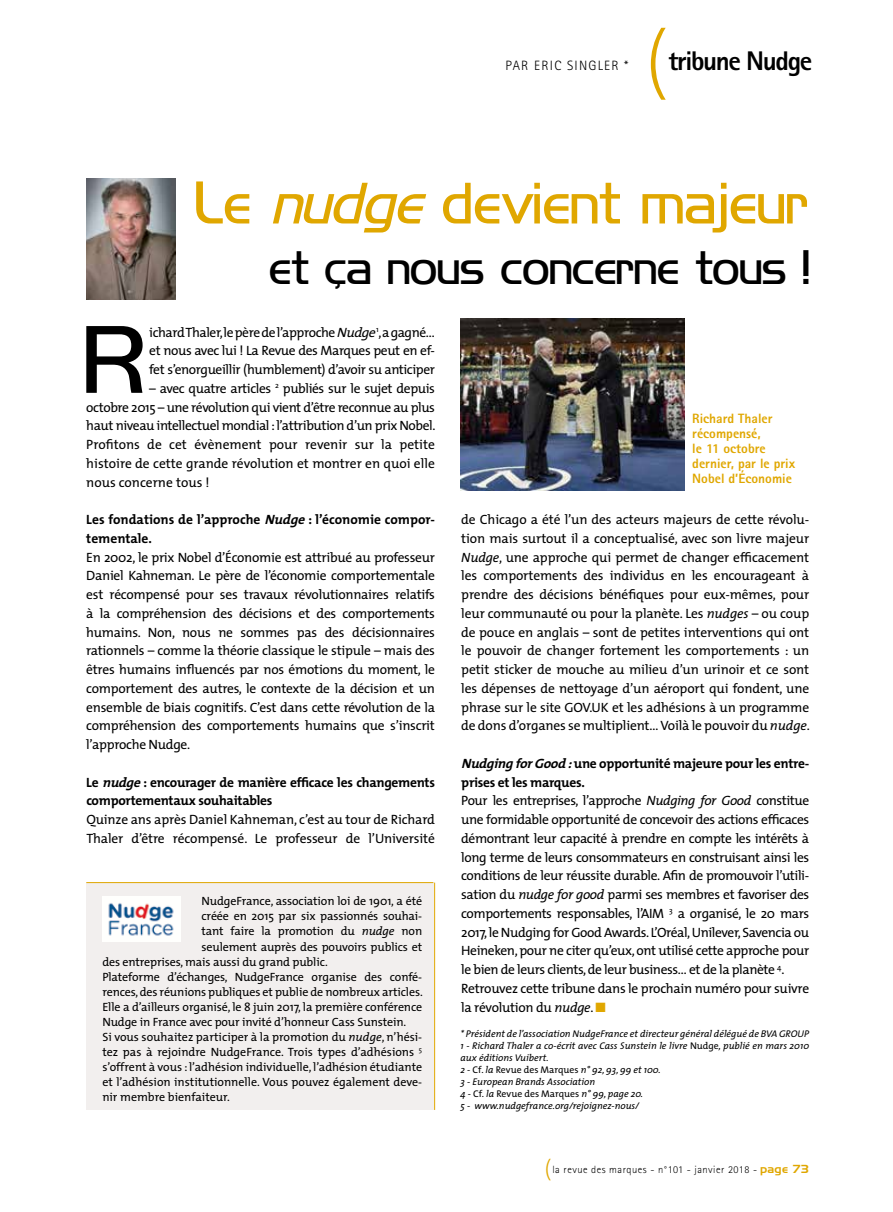
<style>
.page{position:relative;width:893px;height:1212px;background:#fff}
.page>*{position:absolute;margin:0;border:0;box-sizing:border-box;transform-origin:0 0}
.t1{font:85.8px "Hancock Park Light Laser";color:#000}
.t2{font:300 75px "The Mix";color:#e0a700}
.t3{font:54px "Hancock Park Light Laser";color:#e0a700}
.t4{font:43.5px "Hancock Park Light Laser";letter-spacing:-.01em;color:#000}
.t5{font:800 27px "Rotis Sans Serif";letter-spacing:-.05em;color:#000}
.t6{font:13.5px/18.8px "The Mix";letter-spacing:-.03em;color:#000;text-align:justify}
.t7{font:13.5px/18.8px "The Mix";letter-spacing:-.01em;color:#000}
.t8{font:700 13.5px/18.8px "The Mix";letter-spacing:-.02em;color:#000}
.t9{font:800 13.5px/14.9px "Rotis Sans Serif";color:#e0a700}
.t10{font:700 13.5px/18.8px "The Mix";color:#000}
.t11{font:300 13.5px "Rotis Sans Serif";letter-spacing:.09em;color:#000}
.t12{font:12px "The Mix";letter-spacing:-.01em;color:#000}
.t13{font:300 10.5px "Rotis Sans Serif";letter-spacing:.05em;color:#000}
.t14{font:italic 9.75px/12px "The Mix";color:#000}
.s1{font-style:italic}
.s2{font-weight:700;font-style:italic}
.s3{font-weight:700}
.s4{color:#e0a700}
.s5{font-style:normal}
.s6{font-family:"The Mix";font-size:22.5px;color:#e0a700}
.s7{font-family:"Hancock Park Laser";font-weight:400;color:#e0a700}
</style>
<div class="page">
<img style="left:460px;top:319px;width:224px;height:171px">
<div style="left:86px;top:882px;width:347px;height:228px;background:#f2efee"></div>
<hr style="left:434px;top:882px;width:1px;height:228px;background:#e0a700">
<hr style="left:86px;top:882px;width:347px;height:1px;background:#e0a700">
<img style="left:102px;top:897px;width:78px;height:44px">
<img style="left:86px;top:179px;width:89px;height:120px">
<p class="t11" style="left:505px;top:58px;width:125px">PAR ERIC SINGLER *</p>
<h2 class="t2" style="left:645px;top:-2px;width:24px">(</h2>
<h3 class="t5" style="left:669px;top:44px;width:145px">tribune Nudge</h3>
<h3 class="t3" style="left:196px;top:178px;width:615px">Le <span class="s1">nudge</span> devient majeur</h3>
<h3 class="t4" style="left:270px;top:247px;width:545px">et ça nous concerne tous !</h3>
<h1 class="t1" style="left:86px;top:320px;width:64px">R</h1>
<p class="t6" style="left:149px;top:322px;width:287px">ichard Thaler, le père de l’approche <span class="s1">Nudge</span><sup>1</sup>, a gagné… et nous avec lui ! La Revue des Marques peut en ef&shy;fet s’enorgueillir (humblement) d’avoir su anticiper</p>
<p class="t6" style="left:86px;top:378px;width:351px;text-indent:63px">– avec quatre articles <sup>2</sup> publiés sur le sujet depuis octobre 2015 – une révolution qui vient d’être reconnue au plus haut niveau intellectuel mondial : l’attribution d’un prix Nobel.<br>Profitons de cet évènement pour revenir sur la petite histoire de cette grande révolution et montrer en quoi elle nous concerne tous !</p>
<p class="t10" style="left:86px;top:510px;width:350px">Les fondations de l’approche <span class="s1">Nudge</span>: l’économie compor&shy;tementale.</p>
<p class="t6" style="left:86px;top:547px;width:350px">En 2002, le prix Nobel d’Économie est attribué au professeur Daniel Kahneman. Le père de l’économie comportementale est récompensé pour ses travaux révolutionnaires relatifs à la compréhension des décisions et des comportements humains. Non, nous ne sommes pas des décisionnaires rationnels – comme la théorie classique le stipule – mais des êtres humains influencés par nos émotions du moment, le comportement des autres, le contexte de la décision et un ensemble de biais cognitifs. C’est dans cette révolution de la compréhension des comportements humains que s’inscrit l’approche Nudge.</p>
<p class="t8" style="left:86px;top:772px;width:350px">Le <span class="s1">nudge</span>: encourager de manière efficace les changements comportementaux souhaitables</p>
<p class="t7" style="left:86px;top:810px;width:350px">Quinze ans après Daniel Kahneman, c’est au tour de Richard<br>Thaler d’être récompensé. Le professeur de l’Université</p>
<p class="t12" style="left:201px;top:891px;width:222px">NudgeFrance, association loi de 1901, a été</p>
<p class="t12" style="left:201px;top:906px;width:222px">créée en 2015 par six passionnés souhai-</p>
<p class="t12" style="left:201px;top:921px;width:222px">tant faire la promotion du <span class="s1">nudge</span> non</p>
<p class="t12" style="left:201px;top:936px;width:222px">seulement auprès des pouvoirs publics et</p>
<p class="t12" style="left:102px;top:951px;width:227px">des entreprises, mais aussi du grand public.</p>
<p class="t12" style="left:102px;top:966px;width:321px">Plateforme d’échanges, NudgeFrance organise des confé-</p>
<p class="t12" style="left:102px;top:981px;width:322px">rences, des réunions publiques et publie de nombreux articles.</p>
<p class="t12" style="left:102px;top:996px;width:321px">Elle a d’ailleurs organisé, le 8 juin 2017, la première conférence</p>
<p class="t12" style="left:102px;top:1011px;width:305px">Nudge in France avec pour invité d’honneur Cass Sunstein.</p>
<p class="t12" style="left:102px;top:1026px;width:321px">Si vous souhaitez participer à la promotion du <span class="s1">nudge</span>, n’hési-</p>
<p class="t12" style="left:102px;top:1041px;width:321px">tez pas à rejoindre NudgeFrance. Trois types d’adhésions <sup>5</sup></p>
<p class="t12" style="left:102px;top:1056px;width:321px">s’offrent à vous : l’adhésion individuelle, l’adhésion étudiante</p>
<p class="t12" style="left:102px;top:1071px;width:321px">et l’adhésion institutionnelle. Vous pouvez également deve-</p>
<p class="t12" style="left:102px;top:1086px;width:129px">nir membre bienfaiteur.</p>
<p class="t9" style="left:692px;top:411px;width:104px">Richard Thaler récompensé,<br>le 11 octobre dernier, par le prix<br>Nobel d’Économie</p>
<p class="t6" style="left:461px;top:510px;width:350px">de Chicago a été l’un des acteurs majeurs de cette révolu&shy;tion mais surtout il a conceptualisé, avec son livre majeur <span class="s1">Nudge</span>, une approche qui permet de changer efficacement les comportements des individus en les encourageant à prendre des décisions bénéfiques pour eux-mêmes, pour leur communauté ou pour la planète. Les <span class="s1">nudges</span> – ou coup de pouce en anglais – sont de petites interventions qui ont le pouvoir de changer fortement les comportements : un petit sticker de mouche au milieu d’un urinoir et ce sont les dépenses de nettoyage d’un aéroport qui fondent, une phrase sur le site GOV.UK et les adhésions à un programme de dons d’organes se multiplient… Voilà le pouvoir du <span class="s1">nudge</span>.</p>
<p class="t6" style="left:461px;top:753px;width:349px;text-align:left"><span class="s2">NudgingforGood:</span><span class="s3">une opportunité majeure pour les entre&shy;prises et les marques.<br></span>Pour les entreprises, l’approche <span class="s1">Nudging for Good</span> constitue une formidable opportunité de concevoir des actions efficaces démontrant leur capacité à prendre en compte les intérêts à long terme de leurs consommateurs en construisant ainsi les conditions de leur réussite durable. Afin de promouvoir l’utili&shy;sation du <span class="s1">nudge for good</span> parmi ses membres et favoriser des comportements responsables, l’AIM <sup>3</sup> a organisé, le 20 mars 2017, le Nudging for Good Awards. L’Oréal, Unilever, Savencia ou Heineken, pour ne citer qu’eux, ont utilisé cette approche pour le bien de leurs clients, de leur business… et de la planète <sup>4</sup>.<br>Retrouvez cette tribune dans le prochain numéro pour suivre la révolution du <span class="s1">nudge</span>. <span class="s4">■</span></p>
<p class="t14" style="left:460px;top:1028px;width:350px">* Président de l’association NudgeFrance et directeur général délégué de BVA GROUP 1 - Richard Thaler a co-écrit avec Cass Sunstein le livre <span class="s5">Nudge</span>, publié en mars 2010 aux éditions Vuibert.<br>2 - <span class="s5">Cf</span>. la <span class="s5">Revue des Marques</span> n° 92, 93, 99 et 100.<br>3 - European Brands Association<br>4 - <span class="s5">Cf</span>. la <span class="s5">Revue des Marques</span> n° 99, page 20.<br>5 - www.nudgefrance.org/rejoignez-nous/</p>
<p class="t13" style="left:544px;top:1164px;width:266px"><span class="s6">(</span>la revue des marques - n°101 - janvier 2018 - <span class="s7">page 73</span></p>
</div>
